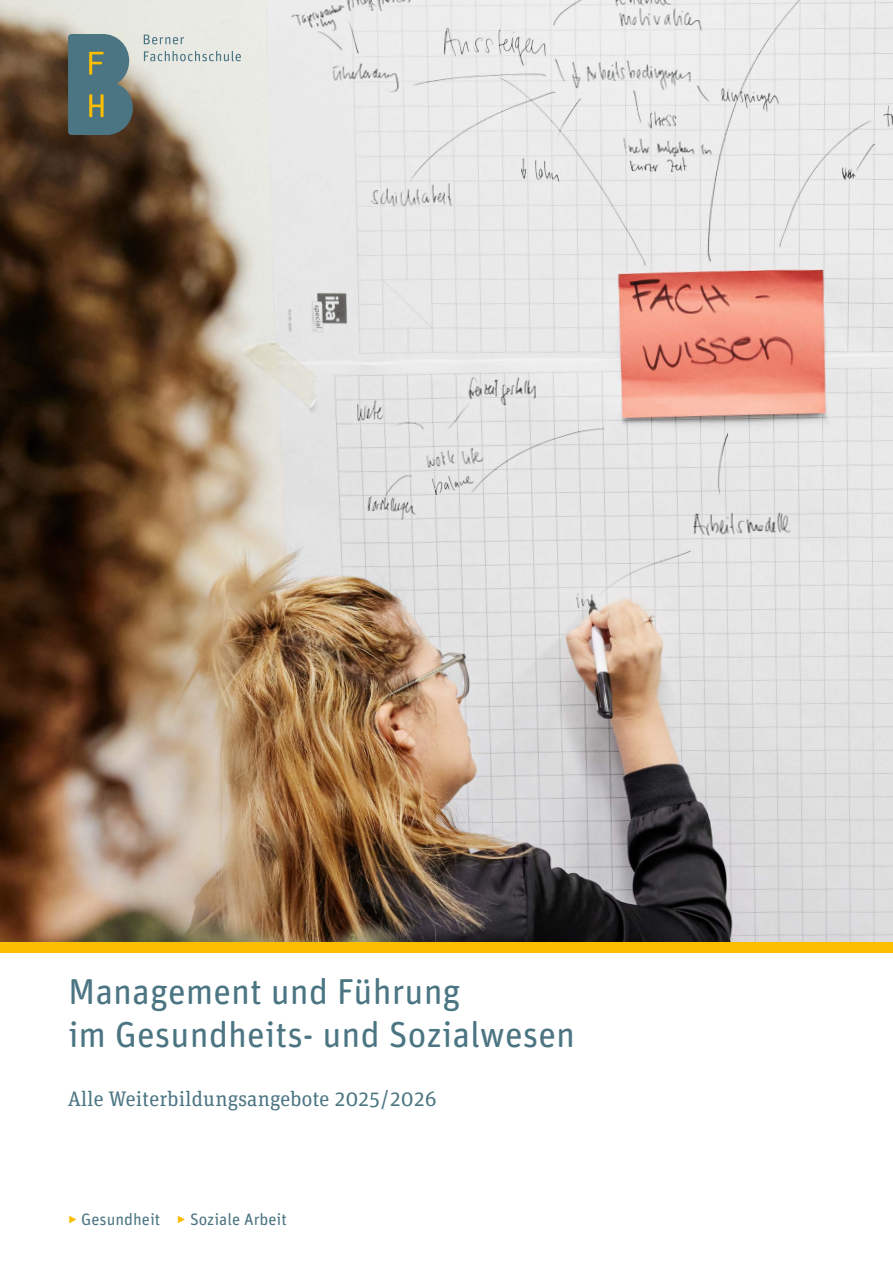
<style>
.page{position:relative;width:893px;height:1263px;background:#fff}
.page>*{position:absolute;margin:0;border:0;box-sizing:border-box;transform-origin:0 0}
.t1{font:36px/43.2px "Unit Rounded Pro";color:#4b7582}
.t2{font:21px "Unit Slab Pro";letter-spacing:.005em;color:#4b7582}
.t3{font:16.5px "Unit Rounded Pro";color:#4b7582}
.s1{color:#fbbe00}
</style>
<div class="page">
<img style="left:0;top:0;width:893px;height:942px">
<div style="left:0;top:942px;width:893px;height:10px;background:#fbbe00"></div>
<svg style="left:68px;top:34px;width:65px;height:101px;background:#5d7d7e"></svg>
<svg style="left:144px;top:35px;width:40px;height:9px"></svg>
<svg style="left:144px;top:51px;width:97px;height:10px"></svg>
<p class="t1" style="left:68px;top:968px;width:508px">Management und Führung<br>im Gesundheits- und Sozialwesen</p>
<p class="t2" style="left:68px;top:1084px;width:370px">Alle Weiterbildungsangebote 2025/2026</p>
<p class="t3" style="left:68px;top:1207px;width:220px"><span class="s1">‣</span> Gesundheit <span class="s1">‣</span> Soziale Arbeit</p>
</div>
